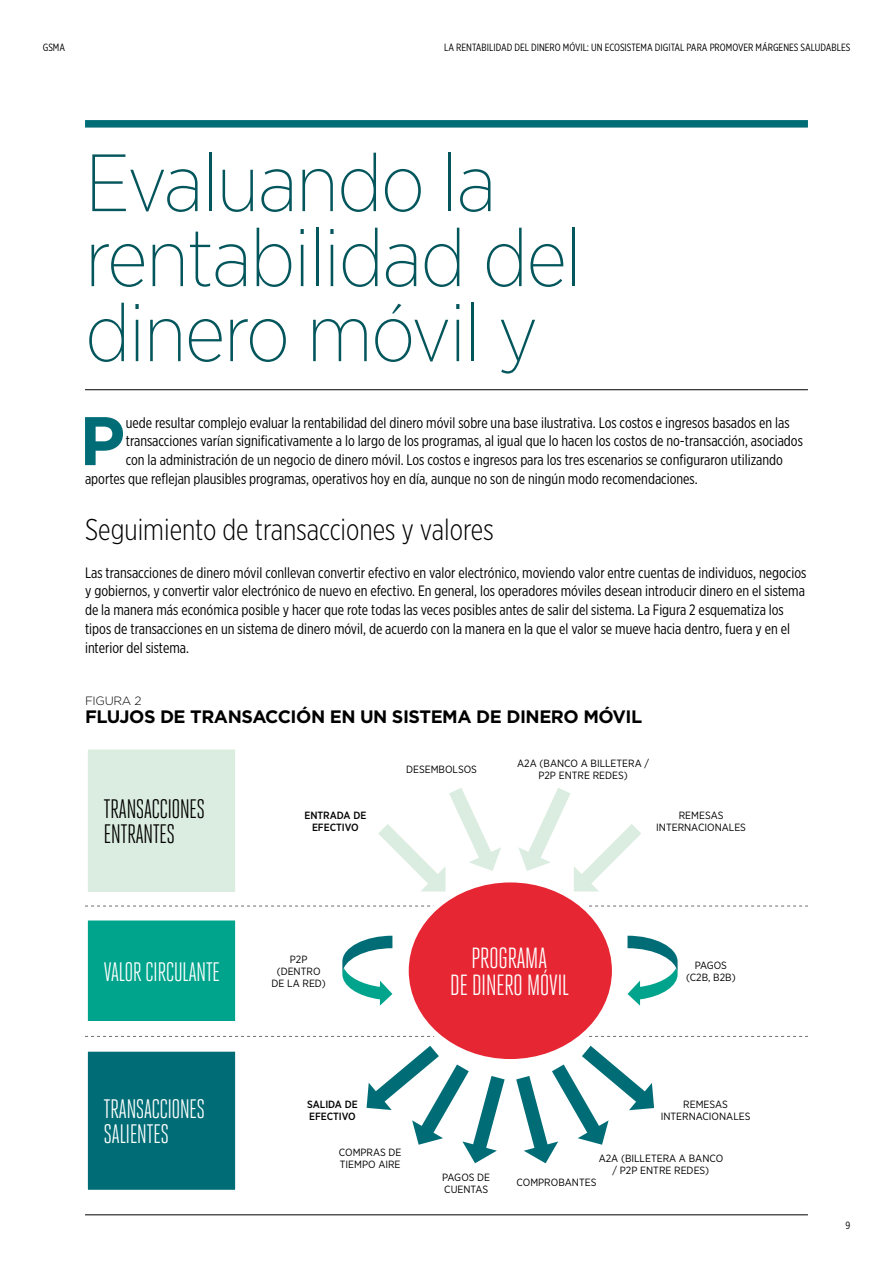
<style>
.page{position:relative;width:893px;height:1263px;background:#fff}
.page>*{position:absolute;margin:0;border:0;box-sizing:border-box;transform-origin:0 0}
.t1{font:200 81px/75px "Gotham Narrow";letter-spacing:-.02em;color:#04565d}
.t2{font:700 68.55px "Gotham";color:#006d76}
.t3{font:300 30px "Gotham X Narrow";color:#000}
.t4{font:29.1px/27.3px "Heroic Condensed";letter-spacing:-.025em;color:#fff;text-align:center}
.t5{font:26.7px/25px "Heroic Condensed";letter-spacing:-.025em;color:#fff}
.t6{font:26.7px/25px "Heroic Condensed";letter-spacing:-.025em;color:#000}
.t7{font:700 18px "Gotham";letter-spacing:-.025em;color:#000}
.t8{font:15px/18.8px "Gotham X Narrow";color:#000}
.t9{font:300 12px "Gotham";letter-spacing:-.025em;color:#000}
.t10{font:10.5px/12px "Gotham Narrow";color:#000;text-align:center}
.t11{font:10.5px "Gotham X Narrow";color:#000}
.t12{font:500 10.5px/12px "Gotham Narrow";color:#000;text-align:center}
</style>
<div class="page">
<div style="left:85px;top:120px;width:723px;height:8px;background:#006d76"></div>
<hr style="left:85px;top:1214px;width:723px;height:1px;background:#000">
<svg style="left:85px;top:906px;width:723px;height:1px"></svg>
<svg style="left:85px;top:1036px;width:723px;height:1px"></svg>
<hr style="left:85px;top:389px;width:723px;height:1px;background:#000">
<svg style="left:342px;top:936px;width:50px;height:70px"></svg>
<svg style="left:627px;top:936px;width:51px;height:70px"></svg>
<div style="left:406px;top:880px;width:209px;height:182px;background:#e62733;border-radius:50%"></div>
<svg style="left:378px;top:788px;width:123px;height:103px"></svg>
<svg style="left:516px;top:1046px;width:138px;height:117px"></svg>
<svg style="left:367px;top:1046px;width:138px;height:117px"></svg>
<svg style="left:518px;top:788px;width:123px;height:103px"></svg>
<div style="left:85px;top:746px;width:153px;height:149px;background:#dbece0"></div>
<div style="left:82px;top:743px;width:159px;height:155px;border:6px solid #fff"></div>
<div style="left:85px;top:917px;width:153px;height:107px;background:#00a48c"></div>
<div style="left:82px;top:914px;width:159px;height:113px;border:6px solid #fff"></div>
<div style="left:85px;top:1049px;width:153px;height:144px;background:#006d76"></div>
<div style="left:82px;top:1046px;width:159px;height:150px;border:6px solid #fff"></div>
<p class="t11" style="left:43px;top:41px;width:24px">GSMA</p>
<p class="t11" style="left:444px;top:41px;width:408px">LA RENTABILIDAD DEL DINERO MÓVIL: UN ECOSISTEMA DIGITAL PARA PROMOVER MÁRGENES SALUDABLES</p>
<h1 class="t1" style="left:85px;top:143px;width:498px">Evaluando la rentabilidad del dinero móvil y</h1>
<h2 class="t2" style="left:79px;top:395px;width:47px">P</h2>
<p class="t8" style="left:126px;top:413px;width:665px">uede resultar complejo evaluar la rentabilidad del dinero móvil sobre una base ilustrativa. Los costos e ingresos basados en las</p>
<p class="t8" style="left:126px;top:431px;width:679px">transacciones varían significativamente a lo largo de los programas, al igual que lo hacen los costos de no-transacción, asociados</p>
<p class="t8" style="left:126px;top:450px;width:659px">con la administración de un negocio de dinero móvil. Los costos e ingresos para los tres escenarios se configuraron utilizando</p>
<p class="t8" style="left:85px;top:469px;width:614px">aportes que reflejan plausibles programas, operativos hoy en día, aunque no son de ningún modo recomendaciones.</p>
<h3 class="t3" style="left:85px;top:512px;width:410px">Seguimiento de transacciones y valores</h3>
<p class="t8" style="left:85px;top:563px;width:723px">Las transacciones de dinero móvil conllevan convertir efectivo en valor electrónico, moviendo valor entre cuentas de individuos, negocios y gobiernos, y convertir valor electrónico de nuevo en efectivo. En general, los operadores móviles desean introducir dinero en el sistema de la manera más económica posible y hacer que rote todas las veces posibles antes de salir del sistema. La Figura 2 esquematiza los tipos de transacciones en un sistema de dinero móvil, de acuerdo con la manera en la que el valor se mueve hacia dentro, fuera y en el interior del sistema.</p>
<p class="t9" style="left:85px;top:693px;width:58px">FIGURA 2</p>
<p class="t7" style="left:85px;top:705px;width:559px">FLUJOS DE TRANSACCIÓN EN UN SISTEMA DE DINERO MÓVIL</p>
<h3 class="t6" style="left:104px;top:797px;width:103px">TRANSACCIONES<br>ENTRANTES</h3>
<h3 class="t5" style="left:104px;top:959px;width:118px">VALOR CIRCULANTE</h3>
<h3 class="t5" style="left:104px;top:1096px;width:103px">TRANSACCIONES<br>SALIENTES</h3>
<p class="t12" style="left:304px;top:809px;width:63px">ENTRADA DE<br>EFECTIVO</p>
<p class="t10" style="left:406px;top:763px;width:72px">DESEMBOLSOS</p>
<p class="t10" style="left:517px;top:757px;width:133px">A2A (BANCO A BILLETERA /<br>P2P ENTRE REDES)</p>
<p class="t10" style="left:656px;top:809px;width:91px">REMESAS<br>INTERNACIONALES</p>
<h3 class="t4" style="left:450px;top:944px;width:121px">PROGRAMA<br>DE DINERO MÓVIL</h3>
<p class="t10" style="left:272px;top:953px;width:56px">P2P (DENTRO<br>DE LA RED)</p>
<p class="t10" style="left:686px;top:959px;width:51px">PAGOS (C2B, B2B)</p>
<p class="t12" style="left:307px;top:1098px;width:52px;text-align:left">SALIDA DE<br>EFECTIVO</p>
<p class="t10" style="left:339px;top:1146px;width:64px;text-align:left">COMPRAS DE<br>TIEMPO AIRE</p>
<p class="t10" style="left:661px;top:1098px;width:91px">REMESAS<br>INTERNACIONALES</p>
<p class="t10" style="left:599px;top:1152px;width:126px">A2A (BILLETERA A BANCO / P2P ENTRE REDES)</p>
<p class="t10" style="left:442px;top:1171px;width:49px;text-align:left">PAGOS DE<br>CUENTAS</p>
<p class="t10" style="left:517px;top:1176px;width:81px">COMPROBANTES</p>
<p class="t11" style="left:846px;top:1219px;width:6px">9</p>
</div>
